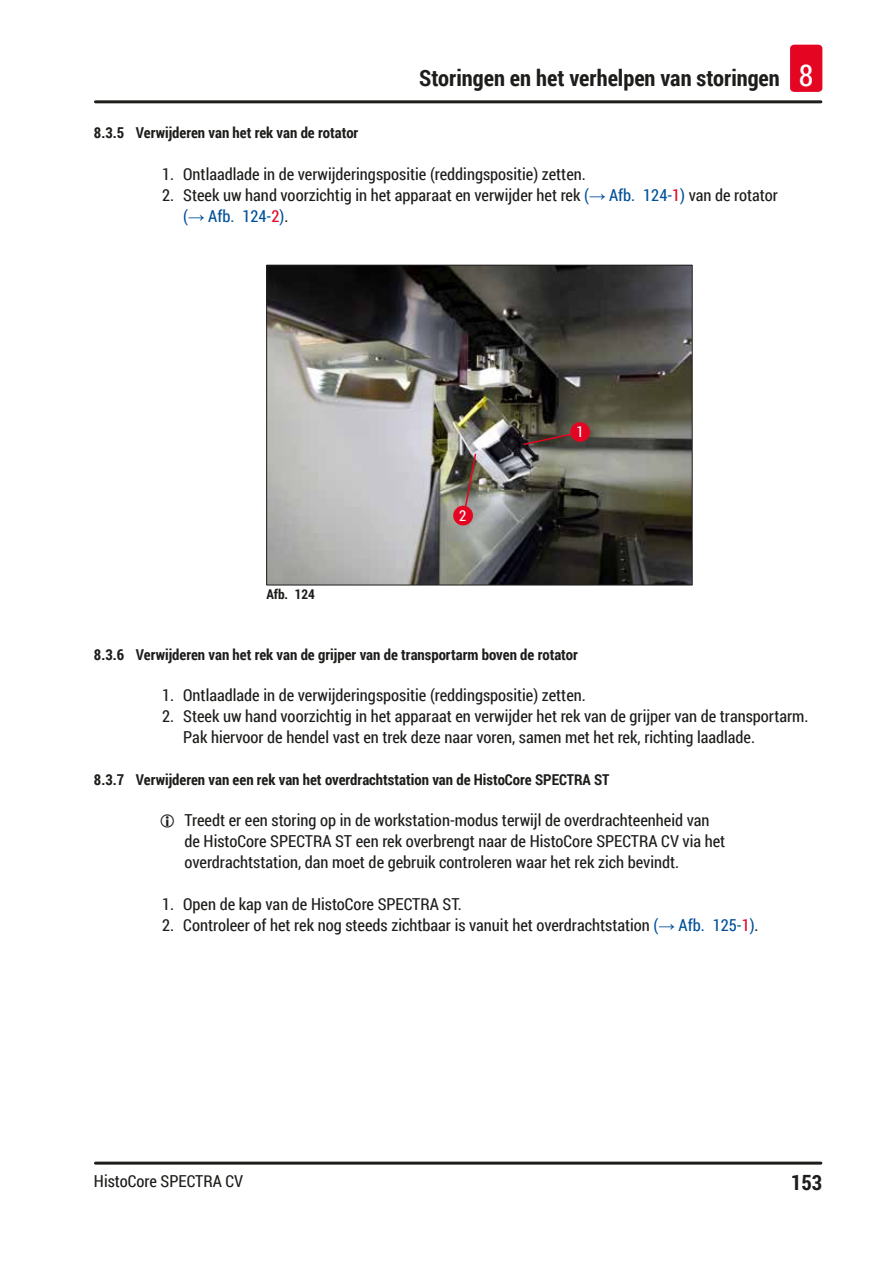
<style>
.page{position:relative;width:893px;height:1263px;background:#fff}
.page>*{position:absolute;margin:0;border:0;box-sizing:border-box;transform-origin:0 0}
.t1{font:700 22.5px "Roboto Condensed";color:#1d1d1b}
.t2{font:700 21px "Roboto Condensed";color:#1d1d1b}
.t3{font:16.5px/20.9px "Roboto Condensed";color:#1d1d1b}
.t4{font:700 15px "Roboto Condensed";color:#1d1d1b}
.t5{font:15px "Roboto Condensed";color:#fff}
.t6{font:700 13.5px "Roboto Condensed";color:#1d1d1b}
.s1{font-weight:400;font-size:30px;color:#fff}
.s2{color:#005099}
.s3{font-family:"Arial";color:#005099}
.s4{color:#e40522}
</style>
<div class="page">
<hr style="left:95px;top:100px;width:726px;height:3px;background:#1d1d1b">
<hr style="left:95px;top:1161px;width:726px;height:3px;background:#1d1d1b">
<div style="left:790px;top:45px;width:32px;height:47px;background:#e40522;border-radius:4px"></div>
<img style="left:268px;top:267px;width:423px;height:316px">
<div style="left:570px;top:422px;width:20px;height:20px;background:#e40522;border-radius:50%"></div>
<div style="left:453px;top:506px;width:20px;height:19px;background:#e40522;border-radius:50%"></div>
<svg style="left:522px;top:432px;width:52px;height:14px"></svg>
<svg style="left:463px;top:453px;width:14px;height:57px"></svg>
<div style="left:266px;top:265px;width:427px;height:320px;border:1px solid #1d1d1b"></div>
<h1 class="t1" style="left:419px;top:62px;width:396px">Storingen en het verhelpen van storingen <span class="s1">8</span></h1>
<p class="t4" style="left:94px;top:122px;width:266px">8.3.5 Verwijderen van het rek van de rotator</p>
<p class="t3" style="left:162px;top:163px;width:425px">1. Ontlaadlade in de verwijderingspositie (reddingspositie) zetten.</p>
<p class="t3" style="left:183px;top:184px;width:596px;text-indent:-21px">2. Steek uw hand voorzichtig in het apparaat en verwijder het rek <span class="s2">(</span><span class="s3">→</span> <span class="s2">Afb. 124‑</span><span class="s4">1</span><span class="s2">)</span> van de rotator <span class="s2">(</span><span class="s3">→</span> <span class="s2">Afb. 124‑</span><span class="s4">2</span><span class="s2">)</span>.</p>
<p class="t6" style="left:266px;top:585px;width:50px">Afb. 124</p>
<p class="t5" style="left:459px;top:505px;width:9px">2</p>
<p class="t5" style="left:576px;top:422px;width:9px">1</p>
<p class="t4" style="left:94px;top:644px;width:485px">8.3.6 Verwijderen van het rek van de grijper van de transportarm boven de rotator</p>
<p class="t3" style="left:162px;top:684px;width:425px">1. Ontlaadlade in de verwijderingspositie (reddingspositie) zetten.</p>
<p class="t3" style="left:183px;top:705px;width:627px;text-indent:-21px">2. Steek uw hand voorzichtig in het apparaat en verwijder het rek van de grijper van de transportarm.<br>Pak hiervoor de hendel vast en trek deze naar voren, samen met het rek, richting laadlade.</p>
<p class="t4" style="left:94px;top:769px;width:517px">8.3.7 Verwijderen van een rek van het overdrachtstation van de HistoCore SPECTRA ST</p>
<p class="t3" style="left:185px;top:809px;width:542px">Treedt er een storing op in de workstation-modus terwijl de overdrachteenheid van de HistoCore SPECTRA ST een rek overbrengt naar de HistoCore SPECTRA CV via het overdrachtstation, dan moet de gebruik controleren waar het rek zich bevindt.</p>
<p class="t3" style="left:162px;top:893px;width:301px">1. Open de kap van de HistoCore SPECTRA ST.</p>
<p class="t3" style="left:162px;top:914px;width:598px">2. Controleer of het rek nog steeds zichtbaar is vanuit het overdrachtstation <span class="s2">(</span><span class="s3">→</span> <span class="s2">Afb. 125‑</span><span class="s4">1</span><span class="s2">)</span>.</p>
<p class="t3" style="left:94px;top:1170px;width:151px">HistoCore SPECTRA CV</p>
<p class="t2" style="left:791px;top:1168px;width:33px">153</p>
</div>
